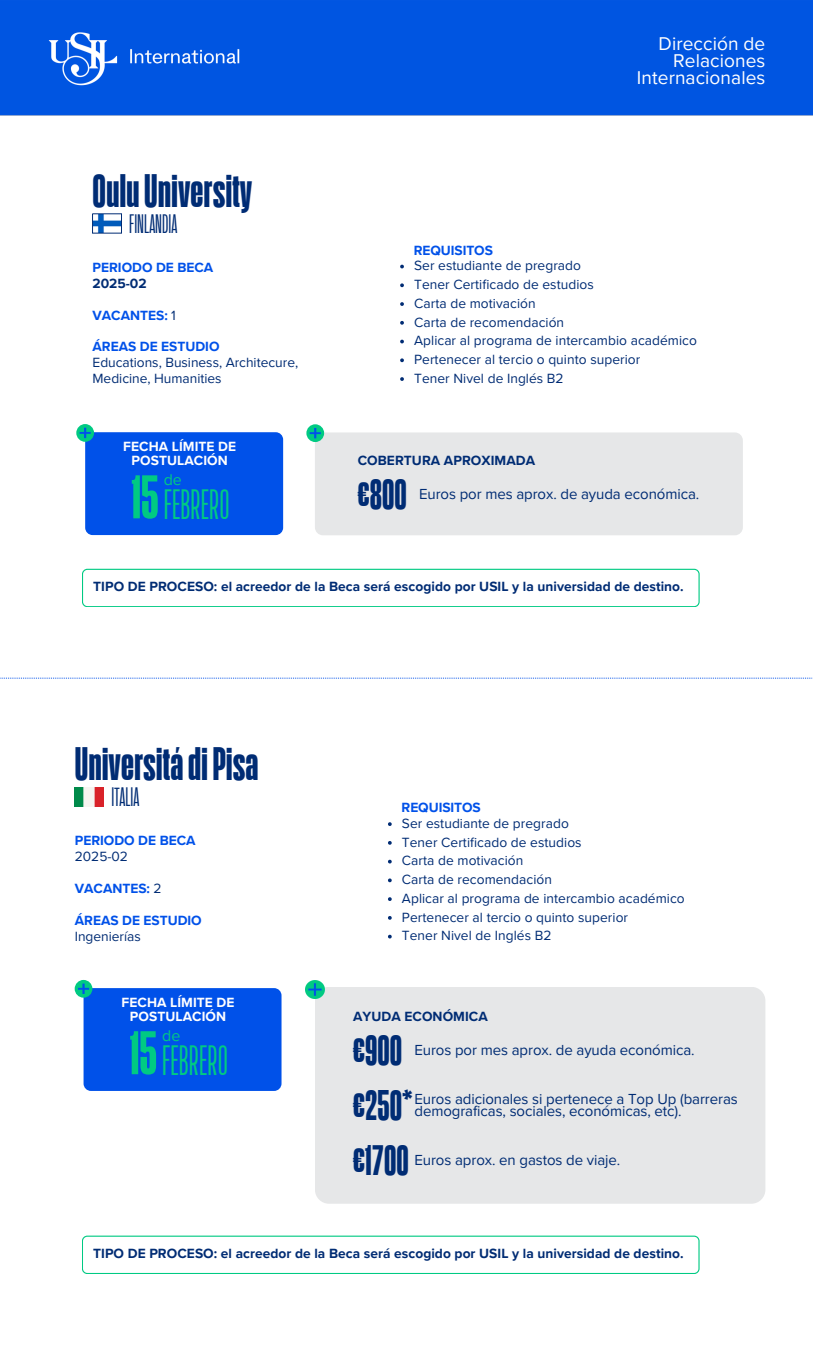
<style>
.page{position:relative;width:813px;height:1350px;background:#fff}
.page>*{position:absolute;margin:0;border:0;box-sizing:border-box;transform-origin:0 0}
.t1{font:60.25px "Action Cond Bold Web Grade 3";color:#00ca83}
.t2{font:45.75px "Action Cond Bold Web Grade 3";letter-spacing:.01em;color:#002c74}
.t3{font:41.75px "Action Cond Bold Web Grade 3";color:#002c74}
.t4{font:41.25px "Action Cond Light Web Grade 3";color:#00ca83}
.t5{font:26px "Action Cond Light Web Grade 3";color:#002c74}
.t6{font:19.12px/16.9px "Proxima Nova";letter-spacing:.005em;color:#fff;text-align:right}
.t7{font:16px "Proxima Nova";color:#00ca83}
.t8{font:15px "Proxima Nova";letter-spacing:-.005em;color:#002c74}
.t9{font:13.75px/16px "Proxima Nova";letter-spacing:.005em;color:#002c74}
.t10{font:700 13.75px "Proxima Nova";letter-spacing:.005em;color:#002c74}
.t11{font:700 13.75px/16px "Proxima Nova";color:#0051e9}
.t12{font:700 13.75px/14.1px "Proxima Nova";letter-spacing:.005em;color:#fff;text-align:center}
.s1{color:#002c74}
.s2{font-weight:400;color:#002c74}
</style>
<div class="page">
<svg style="left:76px;top:424px;width:18px;height:18px"></svg>
<svg style="left:80px;top:428px;width:203px;height:107px;background:#0f5ce9"></svg>
<div style="left:0;top:0;width:813px;height:116px;background:#0055e1"></div>
<div style="left:315px;top:432px;width:428px;height:103px;background:#e6e7e8;border-radius:8px"></div>
<svg style="left:306px;top:424px;width:18px;height:18px"></svg>
<svg style="left:310px;top:428px;width:11px;height:10px"></svg>
<svg style="left:0;top:678px;width:813px;height:1px"></svg>
<img style="left:95px;top:216px;width:24px;height:15px">
<svg style="left:400px;top:265px;width:4px;height:3px"></svg>
<svg style="left:400px;top:283px;width:4px;height:4px"></svg>
<svg style="left:400px;top:302px;width:4px;height:4px"></svg>
<svg style="left:400px;top:321px;width:4px;height:4px"></svg>
<svg style="left:400px;top:340px;width:4px;height:3px"></svg>
<svg style="left:400px;top:358px;width:4px;height:4px"></svg>
<svg style="left:400px;top:377px;width:4px;height:4px"></svg>
<div style="left:75px;top:980px;width:17px;height:18px;background:#00ca83;border-radius:50%"></div>
<svg style="left:78px;top:984px;width:203px;height:107px;background:#0f5ce9"></svg>
<img style="left:75px;top:787px;width:29px;height:20px">
<div style="left:315px;top:987px;width:450px;height:217px;background:#e6e7e8;border-radius:14px"></div>
<img style="left:306px;top:980px;width:18px;height:19px">
<svg style="left:388px;top:822px;width:4px;height:4px"></svg>
<svg style="left:388px;top:841px;width:4px;height:4px"></svg>
<svg style="left:388px;top:860px;width:4px;height:3px"></svg>
<svg style="left:388px;top:878px;width:4px;height:4px"></svg>
<svg style="left:388px;top:897px;width:4px;height:4px"></svg>
<svg style="left:388px;top:916px;width:4px;height:4px"></svg>
<svg style="left:388px;top:935px;width:4px;height:3px"></svg>
<svg style="left:82px;top:1236px;width:617px;height:38px"></svg>
<svg style="left:82px;top:569px;width:617px;height:38px"></svg>
<p class="t2" style="left:93px;top:167px;width:161px">OuluUniversity</p>
<h5 class="t5" style="left:129px;top:211px;width:50px">FINLANDIA</h5>
<h6 class="t11" style="left:93px;top:259px;width:122px">PERIODO DE BECA<br><span class="s1">2025-02</span></h6>
<p class="t11" style="left:93px;top:307px;width:85px">VACANTES: <span class="s2">1</span></p>
<p class="t11" style="left:93px;top:339px;width:128px">ÁREAS DE ESTUDIO</p>
<h5 class="t9" style="left:93px;top:355px;width:207px">Educations, Business, Architecure,<br>Medicine, Humanities</h5>
<h4 class="t12" style="left:123px;top:439px;width:114px">FECHA LÍMITE DE<br>POSTULACIÓN</h4>
<p class="t1" style="left:131px;top:467px;width:29px">15</p>
<p class="t7" style="left:164px;top:470px;width:20px">de</p>
<p class="t4" style="left:164px;top:483px;width:67px">FEBRERO</p>
<h5 class="t11" style="left:414px;top:243px;width:81px">REQUISITOS</h5>
<p class="t6" style="left:637px;top:36px;width:130px">Dirección de<br>Relaciones<br>Internacionales</p>
<p class="t9" style="left:414px;top:258px;width:168px">Ser estudiante de pregrado</p>
<p class="t9" style="left:414px;top:277px;width:181px">Tener Certificado de estudios</p>
<p class="t9" style="left:414px;top:296px;width:123px">Carta de motivación</p>
<p class="t9" style="left:414px;top:314px;width:152px">Carta de recomendación</p>
<h5 class="t9" style="left:414px;top:333px;width:284px">Aplicar al programa de intercambio académico</h5>
<p class="t9" style="left:414px;top:352px;width:228px">Pertenecer al tercio o quinto superior</p>
<h2 class="t9" style="left:414px;top:371px;width:151px">Tener Nivel de Inglés B2</h2>
<h1 class="t10" style="left:358px;top:453px;width:179px">COBERTURA APROXIMADA</h1>
<h3 class="t8" style="left:419px;top:485px;width:282px">Euros por mes aprox. de ayuda económica.</h3>
<p class="t3" style="left:358px;top:473px;width:50px">€800</p>
<p class="t10" style="left:93px;top:578px;width:592px">TIPO DE PROCESO: el acreedor de la Beca será escogido por USIL y la universidad de destino.</p>
<h1 class="t2" style="left:75px;top:741px;width:185px">UniversitádiPisa</h1>
<p class="t5" style="left:111px;top:784px;width:29px">ITALIA</p>
<p class="t11" style="left:75px;top:833px;width:122px">PERIODO DE BECA<br><span class="s2">2025-02</span></p>
<p class="t11" style="left:75px;top:881px;width:88px">VACANTES: <span class="s2">2</span></p>
<h1 class="t11" style="left:75px;top:913px;width:128px">ÁREAS DE ESTUDIO</h1>
<h3 class="t9" style="left:75px;top:929px;width:67px">Ingenierías</h3>
<p class="t12" style="left:122px;top:995px;width:114px">FECHA LÍMITE DE<br>POSTULACIÓN</p>
<p class="t1" style="left:130px;top:1023px;width:29px">15</p>
<h5 class="t7" style="left:162px;top:1026px;width:20px">de</h5>
<h5 class="t4" style="left:162px;top:1039px;width:67px">FEBRERO</h5>
<h5 class="t11" style="left:402px;top:800px;width:81px">REQUISITOS</h5>
<p class="t9" style="left:402px;top:816px;width:168px">Ser estudiante de pregrado</p>
<p class="t9" style="left:402px;top:834px;width:181px">Tener Certificado de estudios</p>
<p class="t9" style="left:402px;top:853px;width:123px">Carta de motivación</p>
<p class="t9" style="left:402px;top:872px;width:152px">Carta de recomendación</p>
<p class="t9" style="left:402px;top:891px;width:284px">Aplicar al programa de intercambio académico</p>
<p class="t9" style="left:402px;top:909px;width:228px">Pertenecer al tercio o quinto superior</p>
<p class="t9" style="left:402px;top:928px;width:151px">Tener Nivel de Inglés B2</p>
<p class="t10" style="left:353px;top:1008px;width:136px">AYUDA ECONÓMICA</p>
<h6 class="t8" style="left:414px;top:1041px;width:282px">Euros por mes aprox. de ayuda económica.</h6>
<h6 class="t3" style="left:353px;top:1029px;width:50px">€900</h6>
<h2 class="t3" style="left:353px;top:1084px;width:61px">€250*</h2>
<p class="t8" style="left:414px;top:1090px;width:325px">Euros adicionales si pertenece a Top Up (barreras</p>
<p class="t8" style="left:414px;top:1102px;width:269px">demograficas, sociales, económicas, etc).</p>
<p class="t8" style="left:414px;top:1152px;width:207px">Euros aprox. en gastos de viaje.</p>
<h5 class="t3" style="left:353px;top:1139px;width:57px">€1700</h5>
<h1 class="t10" style="left:93px;top:1245px;width:592px">TIPO DE PROCESO: el acreedor de la Beca será escogido por USIL y la universidad de destino.</h1>
</div>
